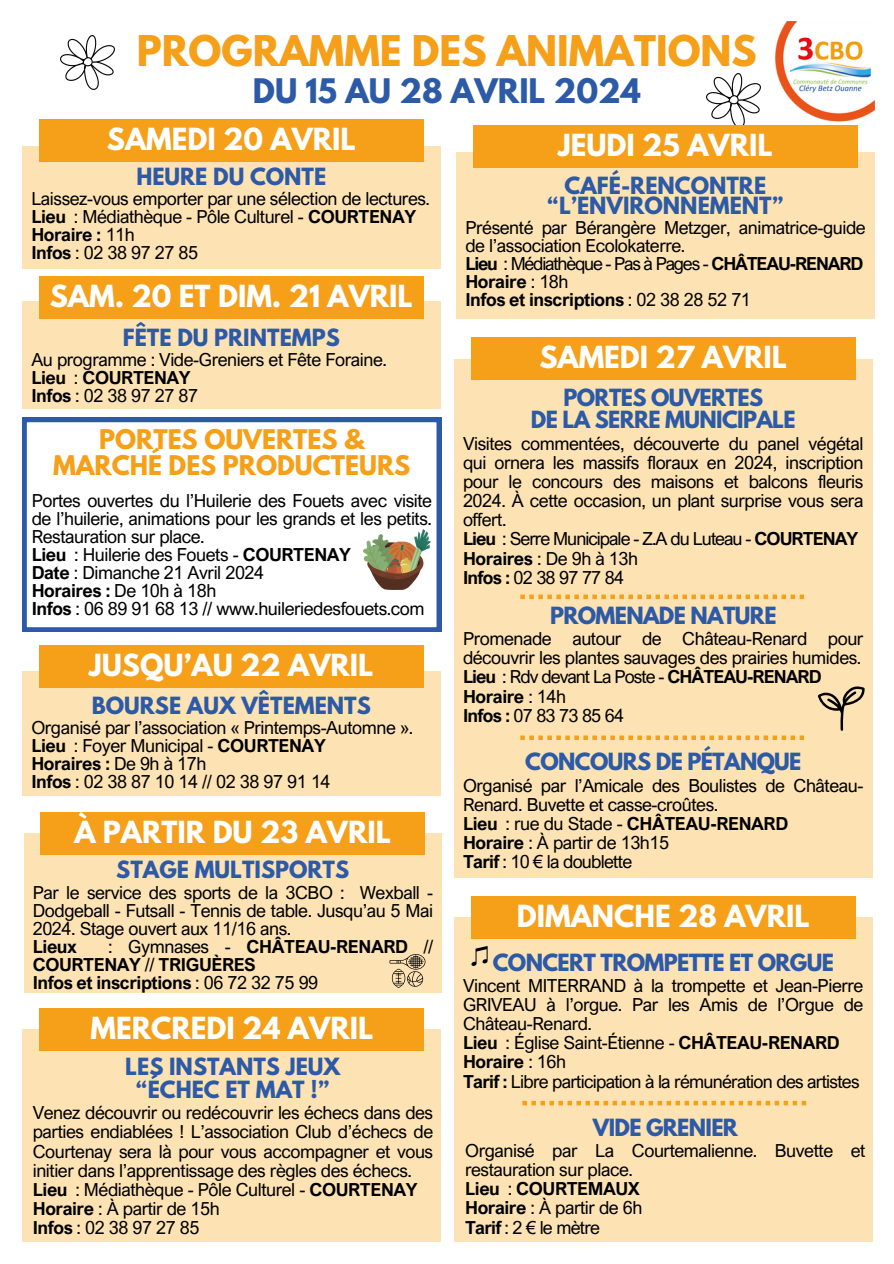
<style>
.page{position:relative;width:894px;height:1264px;background:#fff}
.page>*{position:absolute;margin:0;border:0;box-sizing:border-box;transform-origin:0 0}
.t1{font:700 37.5px "League Spartan";color:#f69f19}
.t2{font:700 30px "League Spartan";color:#2c5aa6}
.t3{font:700 27px "League Spartan";color:#fff}
.t4{font:700 24px/25.8px "League Spartan";color:#f69f19;text-align:center}
.t5{font:700 21px "League Spartan";color:#2c5aa6}
.t6{font:700 21px "League Spartan";letter-spacing:-.03em;color:#2c5aa6}
.t7{font:18px/19.2px "Arial Nova";letter-spacing:-.025em;color:#000;text-align:justify}
.t8{font:700 18px/18px "Arial Nova";letter-spacing:-.025em;color:#000}
.t9{font:18px "Arial Nova";letter-spacing:-.055em;color:#000}
.t10{font:18px "Arial Nova";letter-spacing:-.065em;color:#000}
.t11{font:700 18px "Arial Nova";letter-spacing:-.055em;color:#000}
.s1{font-weight:700}
.s2{font-weight:400}
</style>
<div class="page">
<div style="left:454px;top:359px;width:418px;height:518px;background:#fde3b4"></div>
<div style="left:471px;top:338px;width:384px;height:42px;background:#f69f19"></div>
<img style="left:775px;top:21px;width:99px;height:101px">
<img style="left:60px;top:36px;width:54px;height:54px">
<img style="left:706px;top:74px;width:54px;height:51px">
<div style="left:454px;top:917px;width:418px;height:325px;background:#fde3b4"></div>
<div style="left:471px;top:896px;width:384px;height:43px;background:#f69f19"></div>
<svg style="left:520px;top:594px;width:283px;height:5px"></svg>
<div style="left:22px;top:671px;width:418px;height:124px;background:#fde3b4"></div>
<div style="left:39px;top:645px;width:384px;height:42px;background:#f69f19"></div>
<div style="left:22px;top:300px;width:418px;height:108px;background:#fde3b4"></div>
<div style="left:39px;top:277px;width:384px;height:42px;background:#f69f19"></div>
<div style="left:22px;top:145px;width:418px;height:123px;background:#fde3b4"></div>
<div style="left:39px;top:119px;width:384px;height:43px;background:#f69f19"></div>
<svg style="left:22px;top:418px;width:419px;height:213px"></svg>
<div style="left:24px;top:833px;width:417px;height:159px;background:#fde3b4"></div>
<div style="left:40px;top:812px;width:385px;height:43px;background:#f69f19"></div>
<svg style="left:520px;top:735px;width:283px;height:5px"></svg>
<img style="left:363px;top:529px;width:68px;height:60px">
<svg style="left:389px;top:954px;width:36px;height:33px"></svg>
<svg style="left:818px;top:686px;width:46px;height:44px"></svg>
<svg style="left:471px;top:946px;width:16px;height:20px"></svg>
<div style="left:23px;top:1029px;width:418px;height:213px;background:#fde3b4"></div>
<div style="left:40px;top:1008px;width:384px;height:42px;background:#f69f19"></div>
<svg style="left:522px;top:1100px;width:284px;height:5px"></svg>
<div style="left:456px;top:152px;width:418px;height:166px;background:#fde3b4"></div>
<div style="left:473px;top:125px;width:384px;height:43px;background:#f69f19"></div>
<h1 class="t1" style="left:137px;top:33px;width:621px">PROGRAMME DES ANIMATIONS</h1>
<h1 class="t2" style="left:253px;top:76px;width:389px">DU 15 AU 28 AVRIL 2024</h1>
<p class="t3" style="left:107px;top:125px;width:250px">SAMEDI 20 AVRIL</p>
<p class="t5" style="left:136px;top:166px;width:191px">HEURE DU CONTE</p>
<p class="t7" style="left:31px;top:189px;width:400px">Laissez-vous emporter par une sélection de lectures.</p>
<h2 class="t7" style="left:31px;top:207px;width:386px"><span class="s1">Lieu</span> : Médiathèque - Pôle Culturel - <span class="s1">COURTENAY</span></h2>
<p class="t8" style="left:31px;top:225px;width:105px">Horaire : <span class="s2">11h</span></p>
<p class="t7" style="left:31px;top:243px;width:168px"><span class="s1">Infos</span> : 02 38 97 27 85</p>
<p class="t3" style="left:50px;top:283px;width:364px">SAM. 20 ET DIM. 21 AVRIL</p>
<p class="t5" style="left:123px;top:326px;width:218px">FÊTE DU PRINTEMPS</p>
<p class="t7" style="left:31px;top:349px;width:357px">Au programme : Vide-Greniers et Fête Foraine.</p>
<p class="t8" style="left:31px;top:368px;width:161px">Lieu <span class="s2">:</span> COURTENAY</p>
<p class="t7" style="left:31px;top:385px;width:168px"><span class="s1">Infos</span> : 02 38 97 27 87</p>
<p class="t4" style="left:53px;top:429px;width:359px">PORTES OUVERTES &amp;<br>MARCHÉ DES PRODUCTEURS</p>
<p class="t7" style="left:32px;top:491px;width:402px;line-height:18px">Portes ouvertes du l’Huilerie des Fouets avec visite de l’huilerie, animations pour les grands et les petits.<br>Restauration sur place.</p>
<p class="t7" style="left:32px;top:544px;width:321px"><span class="s1">Lieu</span> : Huilerie des Fouets - <span class="s1">COURTENAY</span></p>
<p class="t7" style="left:32px;top:562px;width:234px"><span class="s1">Date</span> : Dimanche 21 Avril 2024</p>
<p class="t8" style="left:32px;top:581px;width:186px">Horaires : <span class="s2">De 10h à 18h</span></p>
<p class="t7" style="left:32px;top:598px;width:394px"><span class="s1">Infos</span> : 06 89 91 68 13 // www.huileriedesfouets.com</p>
<p class="t3" style="left:89px;top:651px;width:286px">JUSQU’AU 22 AVRIL</p>
<p class="t5" style="left:92px;top:694px;width:280px">BOURSE AUX VÊTEMENTS</p>
<p class="t7" style="left:31px;top:717px;width:383px">Organisé par l’association « Printemps-Automne ».</p>
<p class="t7" style="left:31px;top:735px;width:296px"><span class="s1">Lieu</span> : Foyer Municipal - <span class="s1">COURTENAY</span></p>
<p class="t8" style="left:31px;top:754px;width:176px">Horaires : <span class="s2">De 9h à 17h</span></p>
<h3 class="t7" style="left:31px;top:771px;width:300px"><span class="s1">Infos</span> : 02 38 87 10 14 // 02 38 97 91 14</h3>
<p class="t3" style="left:74px;top:818px;width:318px">À PARTIR DU 23 AVRIL</p>
<p class="t5" style="left:116px;top:859px;width:234px">STAGE MULTISPORTS</p>
<h2 class="t7" style="left:33px;top:883px;width:402px;line-height:18px">Par le service des sports de la 3CBO : Wexball - Dodgeball - Futsall - Tennis de table. Jusqu’au 5 Mai 2024. Stage ouvert aux 11/16 ans.</h2>
<p class="t8" style="left:33px;top:937px;width:46px">Lieux</p>
<p class="t8" style="left:33px;top:937px;width:402px;text-indent:75px"><span class="s2">: Gymnases -</span> CHÂTEAU-RENARD <span class="s2">//<br></span>COURTENAY <span class="s2">//</span> TRIGUÈRES</p>
<p class="t8" style="left:33px;top:973px;width:287px">Infos et inscriptions <span class="s2">: 06 72 32 75 99</span></p>
<p class="t3" style="left:91px;top:1014px;width:284px">MERCREDI 24 AVRIL</p>
<p class="t5" style="left:125px;top:1056px;width:216px">LES INSTANTS JEUX</p>
<p class="t5" style="left:136px;top:1078px;width:194px">“ÉCHEC ET MAT !”</p>
<p class="t7" style="left:33px;top:1102px;width:402px">Venez découvrir ou redécouvrir les échecs dans des parties endiablées ! L’association Club d’échecs de Courtenay sera là pour vous accompagner et vous initier dans l’apprentissage des règles des échecs.</p>
<h2 class="t7" style="left:33px;top:1179px;width:386px"><span class="s1">Lieu</span> : Médiathèque - Pôle Culturel - <span class="s1">COURTENAY</span></h2>
<p class="t7" style="left:33px;top:1198px;width:188px"><span class="s1">Horaire</span> : À partir de 15h</p>
<p class="t7" style="left:33px;top:1217px;width:168px"><span class="s1">Infos</span> : 02 38 97 27 85</p>
<p class="t3" style="left:558px;top:132px;width:216px">JEUDI 25 AVRIL</p>
<p class="t5" style="left:564px;top:175px;width:203px">CAFÉ-RENCONTRE</p>
<p class="t5" style="left:547px;top:195px;width:237px">“L’ENVIRONNEMENT”</p>
<h2 class="t7" style="left:465px;top:218px;width:402px;line-height:18px">Présenté par Bérangère Metzger, animatrice-guide de l’association Ecolokaterre.</h2>
<p class="t10" style="left:465px;top:252px;width:399px"><span class="s1">Lieu</span> : Médiathèque - Pas à Pages - <span class="s1">CHÂTEAU-RENARD</span></p>
<p class="t8" style="left:465px;top:272px;width:105px">Horaire <span class="s2">: 18h</span></p>
<p class="t8" style="left:465px;top:290px;width:287px">Infos et inscriptions <span class="s2">: 02 38 28 52 71</span></p>
<p class="t3" style="left:539px;top:344px;width:249px">SAMEDI 27 AVRIL</p>
<p class="t6" style="left:563px;top:387px;width:201px">PORTES OUVERTES</p>
<p class="t6" style="left:531px;top:409px;width:266px">DE LA SERRE MUNICIPALE</p>
<p class="t7" style="left:463px;top:433px;width:402px">Visites commentées, découverte du panel végétal qui ornera les massifs floraux en 2024, inscription pour le concours des maisons et balcons fleuris 2024. À cette occasion, un plant surprise vous sera offert.</p>
<p class="t9" style="left:463px;top:528px;width:396px"><span class="s1">Lieu</span> : Serre Municipale - Z.A du Luteau - <span class="s1">COURTENAY</span></p>
<p class="t7" style="left:463px;top:548px;width:177px"><span class="s1">Horaires</span> : De 9h à 13h</p>
<p class="t7" style="left:463px;top:567px;width:163px"><span class="s1">Infos :</span> 02 38 97 77 84</p>
<p class="t6" style="left:550px;top:605px;width:228px">PROMENADE NATURE</p>
<p class="t7" style="left:463px;top:628px;width:402px">Promenade autour de Château-Renard pour découvrir les plantes sauvages des prairies humides.</p>
<h2 class="t11" style="left:463px;top:665px;width:360px">Lieu <span class="s2">: Rdv devant La Poste -</span> CHÂTEAU-RENARD</h2>
<p class="t8" style="left:463px;top:686px;width:105px">Horaire <span class="s2">: 14h</span></p>
<p class="t7" style="left:463px;top:705px;width:163px"><span class="s1">Infos :</span> 07 83 73 85 64</p>
<p class="t6" style="left:525px;top:751px;width:278px">CONCOURS DE PÉTANQUE</p>
<p class="t7" style="left:463px;top:775px;width:402px">Organisé par l’Amicale des Boulistes de Château-<br>Renard. Buvette et casse-croûtes.</p>
<p class="t8" style="left:463px;top:814px;width:327px">Lieu <span class="s2">: rue du Stade -</span> CHÂTEAU-RENARD</p>
<h2 class="t7" style="left:463px;top:832px;width:207px"><span class="s1">Horaire</span> : À partir de 13h15</h2>
<p class="t7" style="left:463px;top:851px;width:171px"><span class="s1">Tarif</span> : 10 € la doublette</p>
<h2 class="t3" style="left:516px;top:902px;width:294px">DIMANCHE 28 AVRIL</h2>
<p class="t6" style="left:492px;top:951px;width:342px">CONCERT TROMPETTE ET ORGUE</p>
<p class="t7" style="left:463px;top:975px;width:402px">Vincent MITERRAND à la trompette et Jean-Pierre GRIVEAU à l’orgue. Par les Amis de l’Orgue de Château-Renard.</p>
<p class="t7" style="left:463px;top:1032px;width:378px"><span class="s1">Lieu</span> : Église Saint-Étienne - <span class="s1">CHÂTEAU-RENARD</span></p>
<p class="t8" style="left:463px;top:1052px;width:105px">Horaire <span class="s2">: 16h</span></p>
<p class="t7" style="left:463px;top:1071px;width:398px"><span class="s1">Tarif :</span> Libre participation à la rémunération des artistes</p>
<p class="t6" style="left:592px;top:1116px;width:146px">VIDE GRENIER</p>
<p class="t7" style="left:465px;top:1140px;width:402px">Organisé par La Courtemalienne. Buvette et restauration sur place.</p>
<p class="t8" style="left:465px;top:1179px;width:176px">Lieu <span class="s2">:</span> COURTEMAUX</p>
<p class="t7" style="left:465px;top:1197px;width:179px"><span class="s1">Horaire</span> : À partir de 6h</p>
<p class="t7" style="left:465px;top:1217px;width:136px"><span class="s1">Tarif</span> : 2 € le mètre</p>
</div>
